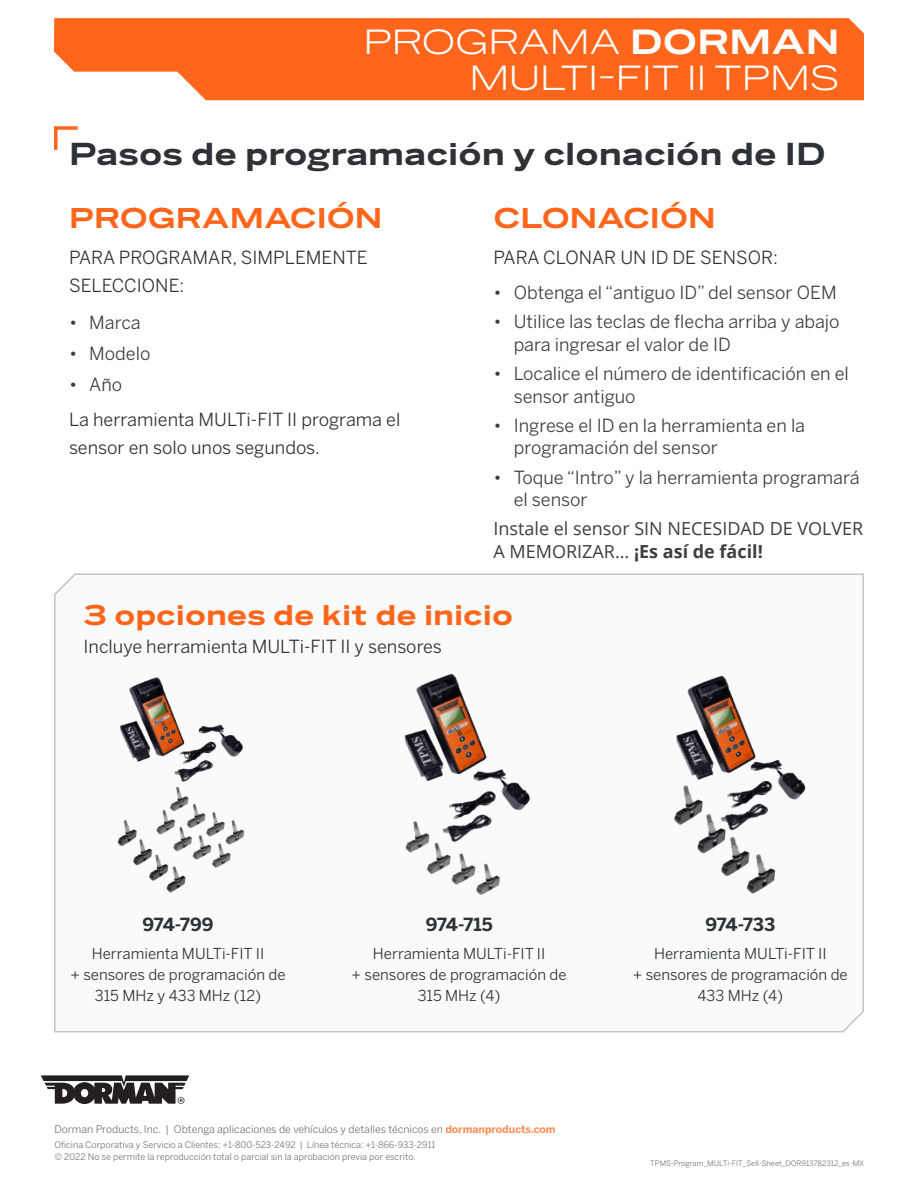
<style>
.page{position:relative;width:918px;height:1188px;background:#fff}
.page>*{position:absolute;margin:0;border:0;box-sizing:border-box;transform-origin:0 0}
.Headline{font:33px/36px "Benton Sans Wide";letter-spacing:.005em;color:#fff;text-align:right}
.Subheadline{font:700 30px "Benton Sans Wide";color:#2e3237}
.Subheadline-2{font:700 27px "Benton Sans Wide";color:#ff661c}
.SKUs{font:700 27px "Benton Sans Wide";color:#ff661c}
.t1{font:18px/22.5px "Benton Sans";color:#3e3e3f}
.Main_Copy{font:18px/28.5px "Benton Sans";color:#2e3237}
.Description{font:18px/22.5px "Open Sans";color:#3e3e3f}
.Part_Number{font:700 18px "Benton Sans";letter-spacing:-.01em;color:#2e3237}
.Applications{font:15px/21px "Benton Sans";color:#2e3237;text-align:center}
.t2{font:10.5px "Benton Sans";color:#727376}
.t3{font:9px/12px "Benton Sans";color:#727376}
.t4{font:7.5px "Benton Sans";color:#727376}
.s1{font-weight:700}
.s2{font-weight:700;color:#ff9058}
</style>
<div class="page">
<svg style="left:54px;top:18px;width:810px;height:82px;background:#ff702a"></svg>
<svg style="left:41px;top:1075px;width:148px;height:29px"></svg>
<svg style="left:54px;top:573px;width:810px;height:460px"></svg>
<svg style="left:54px;top:126px;width:24px;height:24px"></svg>
<img style="left:401px;top:654px;width:131px;height:261px">
<img style="left:115px;top:654px;width:131px;height:261px">
<img style="left:675px;top:653px;width:131px;height:263px">
<p class="Headline" style="left:364px;top:24px;width:477px">PROGRAMA <span class="s1">DORMAN<br></span>MULTI-FIT II TPMS</p>
<p class="Subheadline" style="left:69px;top:135px;width:758px">Pasos de programación y clonación de ID</p>
<p class="SKUs" style="left:69px;top:201px;width:315px">PROGRAMACIÓN</p>
<p class="Main_Copy" style="left:69px;top:243px;width:300px">PARA PROGRAMAR, SIMPLEMENTE<br>SELECCIONE:</p>
<p class="t1" style="left:69px;top:311px;width:73px">• Marca</p>
<p class="t1" style="left:69px;top:342px;width:83px">• Modelo</p>
<p class="t1" style="left:69px;top:373px;width:55px">• Año</p>
<p class="Main_Copy" style="left:69px;top:405px;width:333px">La herramienta MULTi-FIT II programa el sensor en solo unos segundos.</p>
<p class="SKUs" style="left:494px;top:201px;width:224px">CLONACIÓN</p>
<p class="Main_Copy" style="left:494px;top:243px;width:286px">PARA CLONAR UN ID DE SENSOR:</p>
<p class="t1" style="left:494px;top:281px;width:345px">• Obtenga el “antiguo ID” del sensor OEM</p>
<p class="t1" style="left:514px;top:311px;width:327px;text-indent:-20px">• Utilice las teclas de flecha arriba y abajo para ingresar el valor de ID</p>
<p class="t1" style="left:514px;top:362px;width:337px;text-indent:-20px">• Localice el número de identificación en el sensor antiguo</p>
<p class="t1" style="left:514px;top:414px;width:293px;text-indent:-20px">• Ingrese el ID en la herramienta en la programación del sensor</p>
<p class="t1" style="left:514px;top:466px;width:347px;text-indent:-20px">• Toque “Intro” y la herramienta programará el sensor</p>
<p class="Description" style="left:494px;top:517px;width:371px">Instale el sensor SIN NECESIDAD DE VOLVER<br>A MEMORIZAR... <span class="s1">¡Es así de fácil!</span></p>
<p class="Subheadline-2" style="left:84px;top:598px;width:431px">3 opciones de kit de inicio</p>
<p class="Main_Copy" style="left:84px;top:632px;width:360px">Incluye herramienta MULTi-FIT II y sensores</p>
<p class="Part_Number" style="left:142px;top:913px;width:73px">974-799</p>
<p class="Applications" style="left:71px;top:943px;width:217px">Herramienta MULTi-FIT II<br>+ sensores de programación de<br>315 MHz y 433 MHz (12)</p>
<p class="Part_Number" style="left:426px;top:913px;width:68px">974-715</p>
<p class="Applications" style="left:352px;top:943px;width:217px">Herramienta MULTi-FIT II<br>+ sensores de programación de<br>315 MHz (4)</p>
<p class="t2" style="left:54px;top:1123px;width:503px">Dorman Products, Inc. | Obtenga aplicaciones de vehículos y detalles técnicos en <span class="s2">dormanproducts.com</span></p>
<p class="t3" style="left:54px;top:1138px;width:383px">Oficina Corporativa y Servicio a Clientes: +1-800-523-2492 | Línea técnica: +1-866-933-2911 © 2022 No se permite la reproducción total o parcial sin la aprobación previa por escrito.</p>
<p class="Part_Number" style="left:705px;top:913px;width:71px">974-733</p>
<p class="Applications" style="left:633px;top:943px;width:217px">Herramienta MULTi-FIT II<br>+ sensores de programación de<br>433 MHz (4)</p>
<p class="t4" style="left:650px;top:1159px;width:215px">TPMS-Program_MULTi-FIT_Sell-Sheet_DOR913782312_es-MX</p>
</div>
